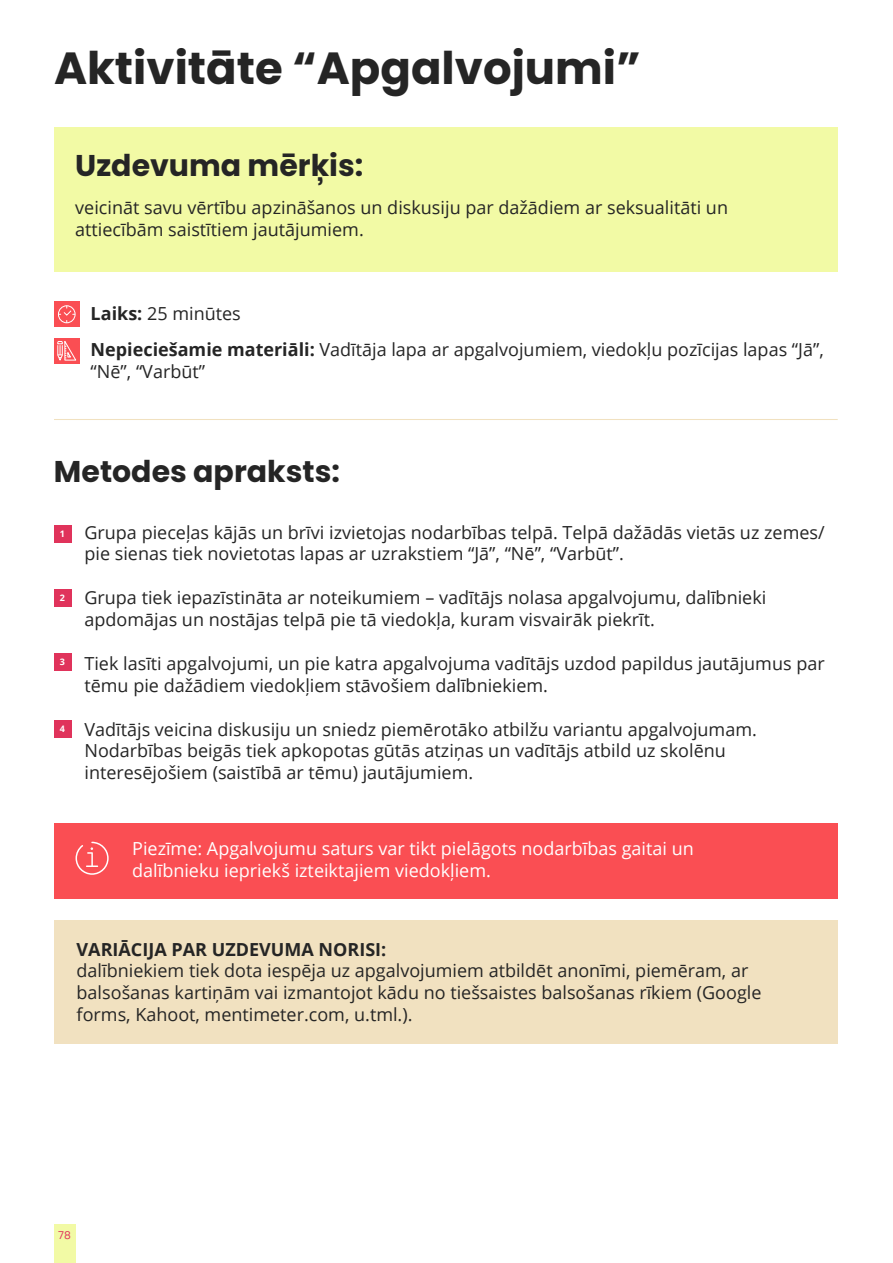
<style>
.page{position:relative;width:893px;height:1263px;background:#fff}
.page>*{position:absolute;margin:0;border:0;box-sizing:border-box;transform-origin:0 0}
.t1{font:700 45px "Poppins";color:#252525}
.t2{font:700 30px "Poppins";color:#252525}
.t3{font:18px/21.6px "Open Sans";color:#252525}
.t4{font:18px/21.6px "Open Sans";color:#fff}
.t5{font:700 18px "Open Sans";color:#252525}
.t6{font:10.8px "Poppins";color:#e0335b}
.t7{font:700 9px "Open Sans";color:#fff}
.s1{font-weight:700}
</style>
<div class="page">
<div style="left:54px;top:1225px;width:21px;height:38px;background:#f2faa5"></div>
<div style="left:54px;top:127px;width:784px;height:144px;background:#f2faa5"></div>
<hr style="left:54px;top:419px;width:784px;height:1px;background:#f1e1c0">
<div style="left:54px;top:338px;width:26px;height:25px;background:#fa4e53"></div>
<svg style="left:57px;top:341px;width:20px;height:20px"></svg>
<div style="left:54px;top:301px;width:26px;height:26px;background:#fa4e53"></div>
<div style="left:58px;top:305px;width:17px;height:18px;border:1px solid #fff;border-radius:50%"></div>
<svg style="left:59px;top:306px;width:16px;height:16px"></svg>
<div style="left:54px;top:525px;width:17px;height:18px;background:#e0335b"></div>
<div style="left:54px;top:589px;width:17px;height:18px;background:#e0335b"></div>
<div style="left:54px;top:653px;width:17px;height:18px;background:#e0335b"></div>
<div style="left:54px;top:720px;width:17px;height:18px;background:#e0335b"></div>
<div style="left:54px;top:824px;width:784px;height:75px;background:#fa4e53"></div>
<svg style="left:76px;top:842px;width:33px;height:33px"></svg>
<div style="left:54px;top:920px;width:784px;height:123px;background:#f1e1c0"></div>
<h1 class="t1" style="left:54px;top:42px;width:588px">Aktivitāte “Apgalvojumi”</h1>
<h2 class="t2" style="left:75px;top:148px;width:290px">Uzdevuma mērķis:</h2>
<p class="t3" style="left:75px;top:196px;width:654px">veicināt savu vērtību apzināšanos un diskusiju par dažādiem ar seksualitāti un attiecībām saistītiem jautājumiem.</p>
<p class="t3" style="left:91px;top:295px;width:735px;line-height:36.6px"><span class="s1">Laiks:</span> 25 minūtes<br><span class="s1">Nepieciešamie materiāli:</span> Vadītāja lapa ar apgalvojumiem, viedokļu pozīcijas lapas “Jā”,</p>
<p class="t3" style="left:91px;top:360px;width:116px">“Nē”, “Varbūt”</p>
<h2 class="t2" style="left:54px;top:454px;width:287px">Metodes apraksts:</h2>
<p class="t3" style="left:84px;top:521px;width:742px">Grupa pieceļas kājās un brīvi izvietojas nodarbības telpā. Telpā dažādās vietās uz zemes/ pie sienas tiek novietotas lapas ar uzrakstiem “Jā”, “Nē”, “Varbūt”.</p>
<p class="t3" style="left:84px;top:586px;width:683px">Grupa tiek iepazīstināta ar noteikumiem – vadītājs nolasa apgalvojumu, dalībnieki apdomājas un nostājas telpā pie tā viedokļa, kuram visvairāk piekrīt.</p>
<p class="t3" style="left:84px;top:652px;width:742px">Tiek lasīti apgalvojumi, un pie katra apgalvojuma vadītājs uzdod papildus jautājumus par tēmu pie dažādiem viedokļiem stāvošiem dalībniekiem.</p>
<p class="t3" style="left:84px;top:718px;width:674px">Vadītājs veicina diskusiju un sniedz piemērotāko atbilžu variantu apgalvojumam.<br>Nodarbības beigās tiek apkopotas gūtās atziņas un vadītājs atbild uz skolēnu interesējošiem (saistībā ar tēmu) jautājumiem.</p>
<p class="t7" style="left:60px;top:527px;width:7px">1</p>
<p class="t7" style="left:60px;top:591px;width:7px">2</p>
<p class="t7" style="left:60px;top:655px;width:7px">3</p>
<p class="t7" style="left:60px;top:722px;width:7px">4</p>
<p class="t4" style="left:132px;top:837px;width:563px">Piezīme: Apgalvojumu saturs var tikt pielāgots nodarbības gaitai un dalībnieku iepriekš izteiktajiem viedokļiem.</p>
<p class="t5" style="left:77px;top:936px;width:311px">VARIĀCIJA PAR UZDEVUMA NORISI:</p>
<p class="t3" style="left:77px;top:959px;width:686px">dalībniekiem tiek dota iespēja uz apgalvojumiem atbildēt anonīmi, piemēram, ar balsošanas kartiņām vai izmantojot kādu no tiešsaistes balsošanas rīkiem (Google forms, Kahoot, mentimeter.com, u.tml.).</p>
<p class="t6" style="left:58px;top:1229px;width:14px">78</p>
</div>
